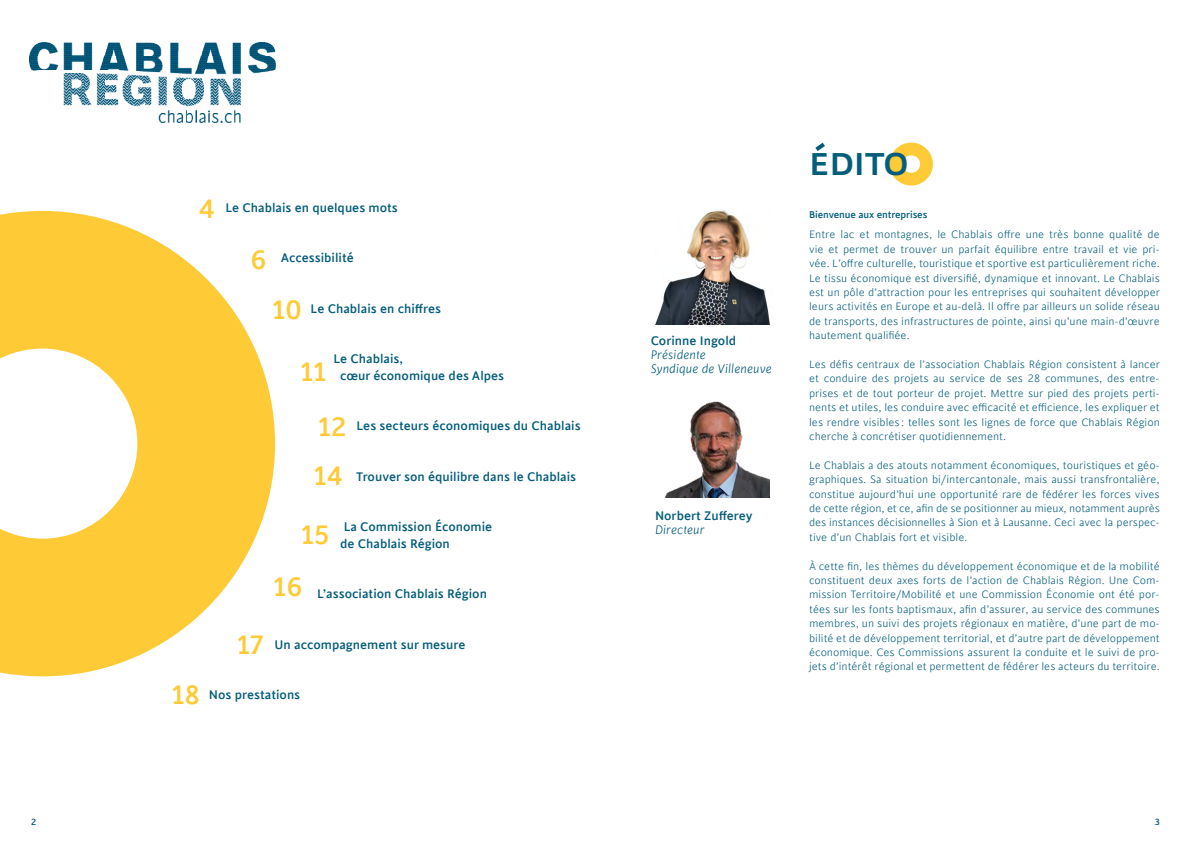
<style>
.page{position:relative;width:1191px;height:842px;background:#fff}
.page>*{position:absolute;margin:0;border:0;box-sizing:border-box;transform-origin:0 0}
.t1{font:700 32px "Allumi Std";color:#045d7b}
.t2{font:500 30px/59px "Cinta";color:#feca36;text-align:center}
.t3{font:500 14px/16.8px "Cinta";color:#045d7b}
.t4{font:italic 300 14px/14px "Cinta";color:#045d7b}
.t5{font:300 12px/14.4px "Cinta";color:#045d7b;text-align:justify}
.t6{font:500 11px "Cinta";letter-spacing:-.01em;color:#045d7b}
.t7{font:500 10px "Cinta";color:#005678}
</style>
<div class="page">
<svg style="left:889px;top:143px;width:44px;height:43px"></svg>
<img style="left:30px;top:43px;width:245px;height:79px">
<img style="left:655px;top:210px;width:117px;height:115px">
<img style="left:664px;top:401px;width:106px;height:97px">
<svg style="left:0;top:211px;width:275px;height:465px;fill:#feca36"></svg>
<svg style="left:815px;top:142px;width:10px;height:9px"></svg>
<p class="t7" style="left:31px;top:816px;width:7px">2</p>
<h2 class="t2" style="left:199px;top:180px;width:18px">4</h2>
<p class="t3" style="left:225px;top:199px;width:174px">Le Chablais en quelques mots</p>
<p class="t3" style="left:281px;top:250px;width:74px">Accessibilité</p>
<h2 class="t2" style="left:250px;top:231px;width:18px">6</h2>
<h2 class="t2" style="left:172px;top:666px;width:30px">18</h2>
<h2 class="t2" style="left:300px;top:280px;width:27px;line-height:61.5px;text-align:left;text-indent:-28px">10<br>11</h2>
<h2 class="t2" style="left:318px;top:398px;width:30px">12</h2>
<p class="t3" style="left:311px;top:300px;width:132px">Le Chablais en chiffres</p>
<p class="t3" style="left:340px;top:351px;width:166px;text-indent:-7px">Le Chablais,<br>cœur économique des Alpes</p>
<p class="t3" style="left:356px;top:418px;width:225px">Les secteurs économiques du Chablais</p>
<p class="t3" style="left:356px;top:468px;width:221px">Trouver son équilibre dans le Chablais</p>
<p class="t3" style="left:340px;top:519px;width:154px">La Commission Économie de Chablais Région</p>
<p class="t3" style="left:317px;top:586px;width:171px">L’association Chablais Région</p>
<p class="t3" style="left:275px;top:636px;width:192px">Un accompagnement sur mesure</p>
<p class="t3" style="left:209px;top:687px;width:93px">Nos prestations</p>
<h2 class="t2" style="left:301px;top:447px;width:43px">14<br>15</h2>
<h2 class="t2" style="left:274px;top:558px;width:30px">16</h2>
<h2 class="t2" style="left:237px;top:616px;width:28px">17</h2>
<p class="t3" style="left:651px;top:332px;width:87px">Corinne Ingold</p>
<p class="t4" style="left:651px;top:347px;width:123px">Présidente<br>Syndique de Villeneuve</p>
<p class="t3" style="left:655px;top:508px;width:99px">Norbert Zufferey</p>
<p class="t4" style="left:655px;top:523px;width:51px">Directeur</p>
<h1 class="t1" style="left:809px;top:147px;width:101px">EDITO</h1>
<p class="t6" style="left:809px;top:208px;width:120px">Bienvenue aux entreprises</p>
<p class="t5" style="left:809px;top:228px;width:352px">Entre lac et montagnes, le Chablais offre une très bonne qualité de vie et permet de trouver un parfait équilibre entre travail et vie pri&shy;vée. L’offre culturelle, touristique et sportive est particulièrement riche.<br>Le tissu économique est diversifié, dynamique et innovant. Le Chablais est un pôle d’attraction pour les entreprises qui souhaitent développer leurs activités en Europe et au-delà. Il offre par ailleurs un solide réseau de transports, des infrastructures de pointe, ainsi qu’une main-d’œuvre hautement qualifiée.</p>
<p class="t5" style="left:809px;top:357px;width:352px">Les défis centraux de l’association Chablais Région consistent à lancer et conduire des projets au service de ses 28 communes, des entre&shy;prises et de tout porteur de projet. Mettre sur pied des projets perti&shy;nents et utiles, les conduire avec efficacité et efficience, les expliquer et les rendre visibles : telles sont les lignes de force que Chablais Région cherche à concrétiser quotidiennement.</p>
<p class="t5" style="left:809px;top:458px;width:352px">Le Chablais a des atouts notamment économiques, touristiques et géo&shy;graphiques. Sa situation bi/intercantonale, mais aussi transfrontalière, constitue aujourd’hui une opportunité rare de fédérer les forces vives de cette région, et ce, afin de se positionner au mieux, notamment auprès des instances décisionnelles à Sion et à Lausanne. Ceci avec la perspec&shy;tive d’un Chablais fort et visible.</p>
<p class="t5" style="left:809px;top:559px;width:352px">À cette fin, les thèmes du développement économique et de la mobilité constituent deux axes forts de l’action de Chablais Région. Une Com&shy;mission Territoire/Mobilité et une Commission Économie ont été por&shy;tées sur les fonts baptismaux, afin d’assurer, au service des communes membres, un suivi des projets régionaux en matière, d’une part de mo&shy;bilité et de développement territorial, et d’autre part de développement économique. Ces Commissions assurent la conduite et le suivi de pro&shy;jets d’intérêt régional et permettent de fédérer les acteurs du territoire.</p>
<p class="t7" style="left:1154px;top:816px;width:7px">3</p>
</div>
